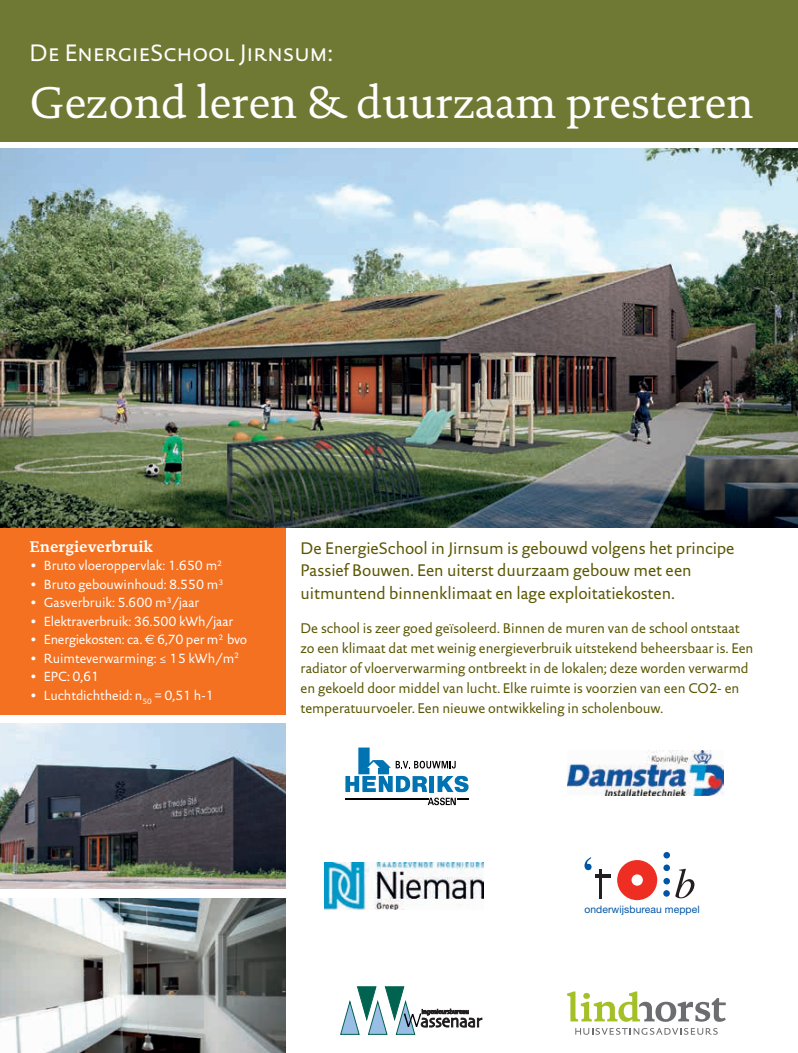
<style>
.page{position:relative;width:798px;height:1053px;background:#fff}
.page>*{position:absolute;margin:0;border:0;box-sizing:border-box;transform-origin:0 0}
.t1{font:45.38px "DTL Documenta";color:#fff}
.t2{font:24.12px "DTL Documenta Sans T Caps";letter-spacing:-.01em;color:#fff}
.t3{font:17px/22.8px "DTL Documenta Sans T";letter-spacing:-.005em;color:#5a5500}
.t4{font:700 15.62px "DTL Documenta";color:#fff}
.t5{font:14.25px/19.9px "DTL Documenta Sans T";letter-spacing:-.005em;color:#5a5500}
.t6{font:13.5px "DTL Documenta Sans T";letter-spacing:-.005em;color:#fff}
.t7{font:10.25px "Helvetica Neue";letter-spacing:.01em;color:#0155a5}
.s1{font-family:"Euro Sans Std"}
</style>
<div class="page">
<img style="left:0;top:0;width:797px;height:1052px">
<h2 class="t2" style="left:30px;top:38px;width:304px">De EnergieSchool Jirnsum:</h2>
<h1 class="t1" style="left:30px;top:76px;width:725px">Gezond leren &amp; duurzaam presteren</h1>
<p class="t4" style="left:30px;top:537px;width:125px">Energieverbruik</p>
<p class="t6" style="left:30px;top:557px;width:194px">• Bruto vloeroppervlak: 1.650 m<sup>2</sup></p>
<p class="t6" style="left:30px;top:576px;width:195px">• Bruto gebouwinhoud: 8.550 m<sup>3</sup></p>
<p class="t6" style="left:30px;top:594px;width:171px">• Gasverbruik: 5.600 m<sup>3</sup>/jaar</p>
<p class="t6" style="left:30px;top:613px;width:205px">• Elektraverbruik: 36.500 kWh/jaar</p>
<p class="t6" style="left:30px;top:631px;width:219px">• Energiekosten: ca. <span class="s1">€</span> 6,70 per m<sup>2</sup> bvo</p>
<p class="t6" style="left:30px;top:650px;width:211px">• Ruimteverwarming: ≤ 15 kWh/m<sup>2</sup></p>
<p class="t6" style="left:30px;top:668px;width:71px">• EPC: 0,61</p>
<p class="t6" style="left:30px;top:686px;width:186px">• Luchtdichtheid: n<sub>50</sub> = 0,51 h-1</p>
<p class="t3" style="left:300px;top:536px;width:435px">De EnergieSchool in Jirnsum is gebouwd volgens het principe<br>Passief Bouwen. Een uiterst duurzaam gebouw met een uitmuntend binnenklimaat en lage exploitatiekosten.</p>
<p class="t5" style="left:300px;top:618px;width:454px">De school is zeer goed geïsoleerd. Binnen de muren van de school ontstaat zo een klimaat dat met weinig energieverbruik uitstekend beheersbaar is. Een radiator of vloerverwarming ontbreekt in de lokalen; deze worden verwarmd en gekoeld door middel van lucht. Elke ruimte is voorzien van een CO2- en temperatuurvoeler. Een nieuwe ontwikkeling in scholenbouw.</p>
<p class="t7" style="left:584px;top:903px;width:117px">onderwijsbureau meppel</p>
</div>
